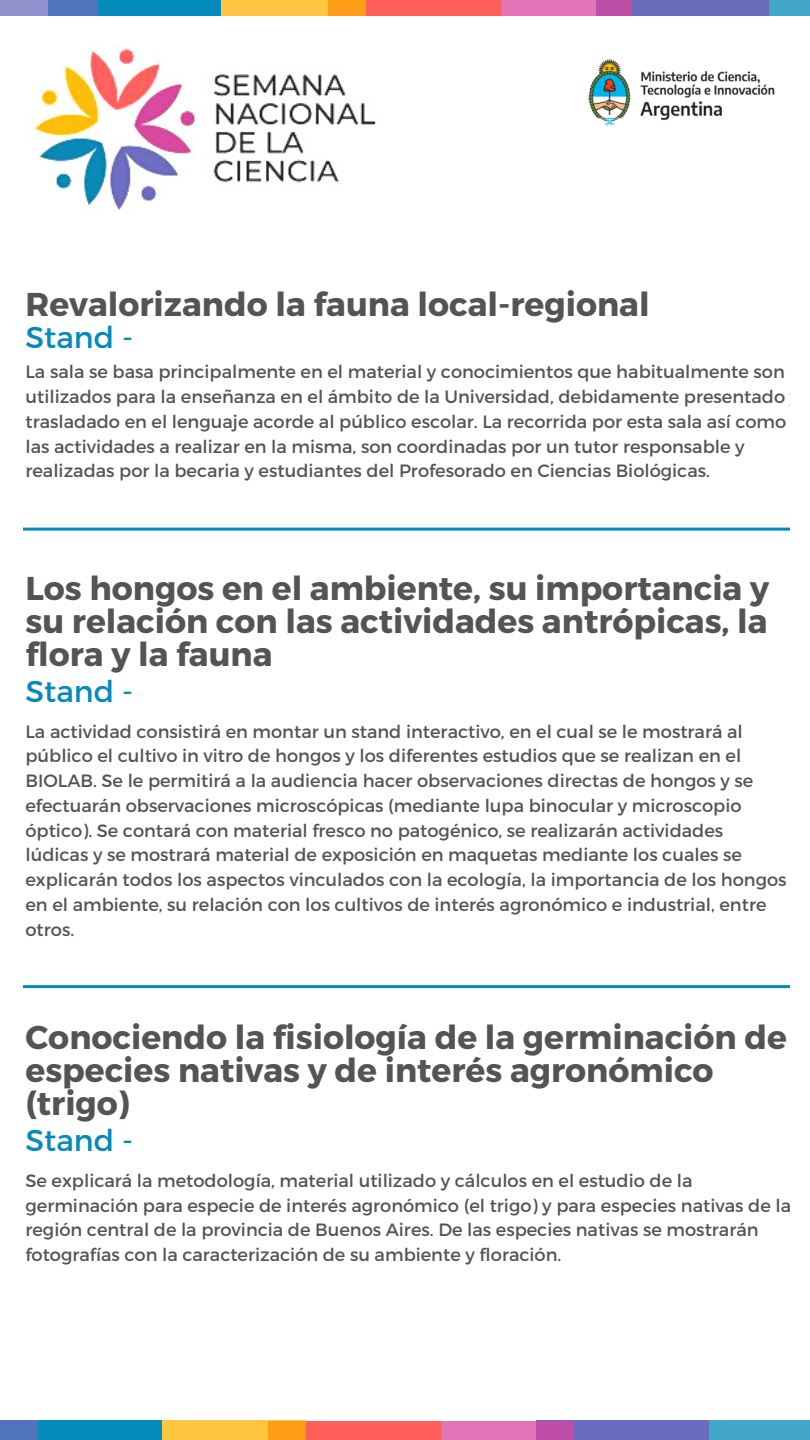
<style>
.page{position:relative;width:810px;height:1440px;background:#fff}
.page>*{position:absolute;margin:0;border:0;box-sizing:border-box;transform-origin:0 0}
.t1{font:700 33px/33px "Montserrat";color:#545454;text-align:justify}
.t2{font:30px "Montserrat";color:#048abb}
.t3{font:17.8px/24.8px "Montserrat";color:#545454}
</style>
<div class="page">
<img style="left:28px;top:48px;width:348px;height:162px">
<img style="left:588px;top:59px;width:187px;height:67px">
<div style="left:743px;top:0;width:67px;height:16px;background:#43a7cc"></div>
<div style="left:596px;top:0;width:172px;height:16px;background:#6c6cbe"></div>
<svg style="left:501px;top:0;width:131px;height:16px;background:#d969b3"></svg>
<div style="left:328px;top:0;width:173px;height:16px;background:#ff5e59"></div>
<svg style="left:221px;top:0;width:145px;height:16px;background:#ffbb35"></svg>
<div style="left:49px;top:0;width:172px;height:16px;background:#048abb"></div>
<svg style="left:0;top:0;width:97px;height:16px;background:#7081c5"></svg>
<div style="left:684px;top:1421px;width:126px;height:19px;background:#43a7cc"></div>
<div style="left:536px;top:1421px;width:173px;height:19px;background:#6c6cbe"></div>
<svg style="left:441px;top:1421px;width:131px;height:19px;background:#d969b3"></svg>
<div style="left:269px;top:1421px;width:172px;height:19px;background:#ff5e59"></div>
<svg style="left:161px;top:1421px;width:145px;height:19px;background:#fdba36"></svg>
<div style="left:0;top:1421px;width:161px;height:19px;background:#048abb"></div>
<div style="left:0;top:1421px;width:38px;height:19px;background:#5173bd"></div>
<svg style="left:23px;top:528px;width:767px;height:460px"></svg>
<h1 class="t1" style="left:25px;top:286px;width:626px">Revalorizando la fauna local-regional</h1>
<h2 class="t2" style="left:25px;top:318px;width:109px">Stand -</h2>
<p class="t3" style="left:25px;top:359px;width:775px">La sala se basa principalmente en el material y conocimientos que habitualmente son utilizados para la enseñanza en el ámbito de la Universidad, debidamente presentado y trasladado en el lenguaje acorde al público escolar. La recorrida por esta sala así como las actividades a realizar en la misma, son coordinadas por un tutor responsable y realizadas por la becaria y estudiantes del Profesorado en Ciencias Biológicas.</p>
<h1 class="t1" style="left:25px;top:571px;width:745px">Los hongos en el ambiente, su importancia y su relación con las actividades antrópicas, la flora y la fauna</h1>
<h2 class="t2" style="left:25px;top:672px;width:109px">Stand -</h2>
<p class="t3" style="left:25px;top:718px;width:763px">La actividad consistirá en montar un stand interactivo, en el cual se le mostrará al público el cultivo in vitro de hongos y los diferentes estudios que se realizan en el BIOLAB. Se le permitirá a la audiencia hacer observaciones directas de hongos y se efectuarán observaciones microscópicas (mediante lupa binocular y microscopio óptico). Se contará con material fresco no patogénico, se realizarán actividades lúdicas y se mostrará material de exposición en maquetas mediante los cuales se explicarán todos los aspectos vinculados con la ecología, la importancia de los hongos en el ambiente, su relación con los cultivos de interés agronómico e industrial, entre otros.</p>
<h1 class="t1" style="left:25px;top:1019px;width:763px;text-align:left">Conociendo la fisiología de la germinación de especies nativas y de interés agronómico (trigo)</h1>
<h2 class="t2" style="left:25px;top:1120px;width:109px">Stand -</h2>
<p class="t3" style="left:25px;top:1167px;width:767px">Se explicará la metodología, material utilizado y cálculos en el estudio de la germinación para especie de interés agronómico (el trigo) y para especies nativas de la región central de la provincia de Buenos Aires. De las especies nativas se mostrarán fotografías con la caracterización de su ambiente y floración.</p>
</div>
